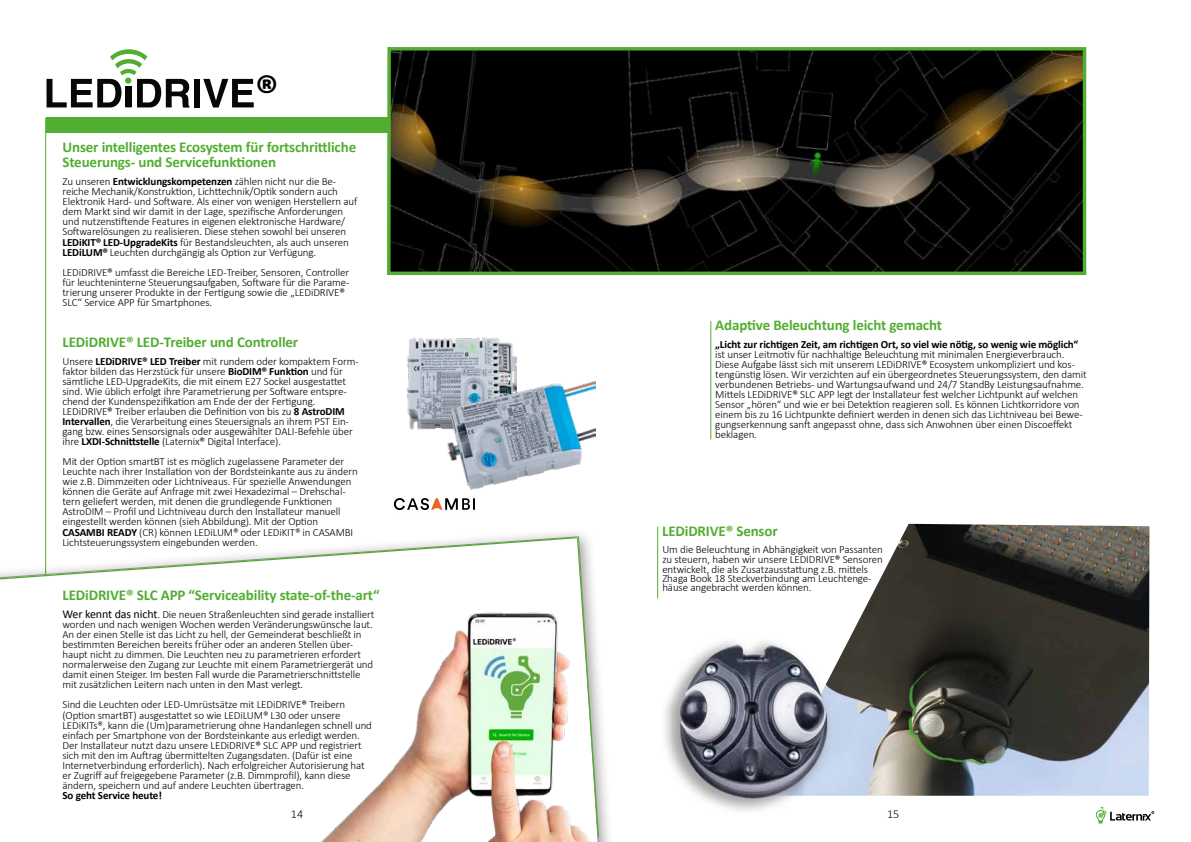
<style>
.page{position:relative;width:1191px;height:842px;background:#fff}
.page>*{position:absolute;margin:0;border:0;box-sizing:border-box;transform-origin:0 0}
.t1{font:700 46.4px "Calibri";color:#000}
.t2{font:700 15px/15px "Calibri";letter-spacing:-.01em;color:#52ae32}
.t3{font:300 12px "Calibri";color:#000}
.t4{font:300 11px/10px "Calibri";letter-spacing:-.01em;color:#000}
.t5{font:700 11px "Calibri";letter-spacing:-.01em;color:#000}
.s1{font-weight:700}
.s2{font-weight:400}
.s3{font-weight:400;font-size:12px}
</style>
<div class="page">
<hr style="left:45px;top:118px;width:1px;height:460px;background:#52ae32">
<svg style="left:0;top:536px;width:591px;height:44px"></svg>
<svg style="left:46px;top:49px;width:144px;height:59px"></svg>
<div style="left:194px;top:79px;width:6px;height:28px;background:#070707"></div>
<svg style="left:203px;top:79px;width:51px;height:28px"></svg>
<div style="left:46px;top:118px;width:345px;height:15px;background:#52ae32"></div>
<svg style="left:385px;top:47px;width:702px;height:228px;background:#17180f"></svg>
<img style="left:851px;top:524px;width:298px;height:272px">
<img style="left:262px;top:556px;width:397px;height:286px">
<img style="left:664px;top:636px;width:187px;height:175px">
<img style="left:406px;top:337px;width:110px;height:93px">
<svg style="left:394px;top:498px;width:81px;height:12px"></svg>
<img style="left:437px;top:376px;width:158px;height:125px">
<hr style="left:710px;top:321px;width:1px;height:118px;background:#52ae32">
<hr style="left:657px;top:527px;width:1px;height:71px;background:#52ae32">
<svg style="left:1095px;top:806px;width:59px;height:18px"></svg>
<h1 class="t1" style="left:255px;top:58px;width:25px">®</h1>
<h2 class="t2" style="left:62px;top:139px;width:295px">Unser intelligentes Ecosystem für fortschrittliche<br>Steuerungs- und Servicefunktionen</h2>
<p class="t4" style="left:62px;top:176px;width:296px">Zu unseren <span class="s1">Entwicklungskompetenzen</span> zählen nicht nur die Be&shy;reiche Mechanik/Konstruktion, Lichttechnik/Optik sondern auch Elektronik Hard- und Software. Als einer von wenigen Herstellern auf dem Markt sind wir damit in der Lage, spezifische Anforderungen und nutzenstiftende Features in eigenen elektronische Hardware/ Softwarelösungen zu realisieren. Diese stehen sowohl bei unseren <span class="s1">LEDiKIT® LED-UpgradeKits</span> für Bestandsleuchten, als auch unseren <span class="s1">LEDiLUM®</span> Leuchten durchgängig als Option zur Verfügung.</p>
<p class="t4" style="left:62px;top:268px;width:288px">LEDiDRIVE<span class="s2">®</span> umfasst die Bereiche LED-Treiber, Sensoren, Controller für leuchteninterne Steuerungsaufgaben, Software für die Parame&shy;trierung unserer Produkte in der Fertigung sowie die „LEDiDRIVE<span class="s2">® </span>SLC“ Service APP für Smartphones.</p>
<h2 class="t2" style="left:62px;top:334px;width:237px">LEDiDRIVE® LED-Treiber und Controller</h2>
<p class="t4" style="left:62px;top:356px;width:298px">Unsere <span class="s1">LEDiDRIVE® LED Treiber</span> mit rundem oder kompaktem Form&shy;faktor bilden das Herzstück für unsere <span class="s1">BioDIM® Funktion</span> und für sämtliche LED-UpgradeKits, die mit einem E27 Sockel ausgestattet sind. Wie üblich erfolgt ihre Parametrierung per Software entspre&shy;chend der Kundenspezifikation am Ende der der Fertigung.<br>LEDiDRIVE<span class="s2">®</span> Treiber erlauben die Definition von bis zu <span class="s1">8 AstroDIM Intervallen</span>, die Verarbeitung eines Steuersignals an ihrem PST Ein&shy;gang bzw. eines Sensorsignals oder ausgewählter DALI-Befehle über ihre <span class="s1">LXDI-Schnittstelle</span> (Laternix<span class="s2">®</span> Digital Interface).</p>
<p class="t4" style="left:62px;top:457px;width:297px">Mit der Option smartBT ist es möglich zugelassene Parameter der Leuchte nach ihrer Installation von der Bordsteinkante aus zu ändern wie z.B. Dimmzeiten oder Lichtniveaus. Für spezielle Anwendungen können die Geräte auf Anfrage mit zwei Hexadezimal – Drehschal&shy;tern geliefert werden, mit denen die grundlegende Funktionen AstroDIM – Profil und Lichtniveau durch den Installateur manuell eingestellt werden können (sieh Abbildung). Mit der Option <span class="s1">CASAMBI READY</span> (CR) können LEDiLUM® oder LEDiKIT® in CASAMBI Lichtsteuerungssystem eingebunden werden.</p>
<h2 class="t2" style="left:62px;top:586px;width:319px">LEDiDRIVE® SLC APP “Serviceability state-of-the-art“</h2>
<p class="t4" style="left:62px;top:609px;width:313px"><span class="s3">Wer kennt das nicht</span>. Die neuen Straßenleuchten sind gerade installiert worden und nach wenigen Wochen werden Veränderungswünsche laut.<br>An der einen Stelle ist das Licht zu hell, der Gemeinderat beschließt in bestimmten Bereichen bereits früher oder an anderen Stellen über&shy;haupt nicht zu dimmen. Die Leuchten neu zu parametrieren erfordert normalerweise den Zugang zur Leuchte mit einem Parametriergerät und damit einen Steiger. Im besten Fall wurde die Parametrierschnittstelle mit zusätzlichen Leitern nach unten in den Mast verlegt.</p>
<p class="t4" style="left:62px;top:699px;width:311px">Sind die Leuchten oder LED-Umrüstsätze mit LEDiDRIVE<span class="s2">®</span> Treibern (Option smartBT) ausgestattet so wie LEDiLUM® L30 oder unsere LEDiKITs®, kann die (Um)parametrierung ohne Handanlegen schnell und einfach per Smartphone von der Bordsteinkante aus erledigt werden.<br>Der Installateur nutzt dazu unsere LEDiDRIVE<span class="s2">®</span> SLC APP und registriert sich mit den im Auftrag übermittelten Zugangsdaten. (Dafür ist eine Internetverbindung erforderlich). Nach erfolgreicher Autorisierung hat er Zugriff auf freigegebene Parameter (z.B. Dimmprofil), kann diese ändern, speichern und auf andere Leuchten übertragen.</p>
<p class="t5" style="left:62px;top:788px;width:101px">So geht Service heute!</p>
<h2 class="t2" style="left:715px;top:317px;width:228px">Adaptive Beleuchtung leicht gemacht</h2>
<p class="t5" style="left:715px;top:336px;width:364px">„Licht zur richtigen Zeit, am richtigen Ort, so viel wie nötig, so wenig wie möglich“</p>
<p class="t4" style="left:715px;top:349px;width:373px">ist unser Leitmotiv für nachhaltige Beleuchtung mit minimalen Energieverbrauch.<br>Diese Aufgabe lässt sich mit unserem LEDiDRIVE<span class="s2">®</span> Ecosystem unkompliziert und kos&shy;tengünstig lösen. Wir verzichten auf ein übergeordnetes Steuerungssystem, den damit verbundenen Betriebs- und Wartungsaufwand und 24/7 StandBy Leistungsaufnahme.<br>Mittels LEDiDRIVE<span class="s2">®</span> SLC APP legt der Installateur fest welcher Lichtpunkt auf welchen Sensor „hören“ und wie er bei Detektion reagieren soll. Es können Lichtkorridore von einem bis zu 16 Lichtpunkte definiert werden in denen sich das Lichtniveau bei Bewe&shy;gungserkennung sanft angepasst ohne, dass sich Anwohnen über einen Discoeffekt beklagen.</p>
<h2 class="t2" style="left:662px;top:523px;width:117px">LEDiDRIVE® Sensor</h2>
<p class="t4" style="left:662px;top:544px;width:222px;text-align:justify">Um die Beleuchtung in Abhängigkeit von Passanten zu steuern, haben wir unsere LEDIDRIVE<span class="s2">®</span> Sensoren entwickelt, die als Zusatzausstattung z.B. mittels</p>
<p class="t4" style="left:662px;top:574px;width:211px;line-height:9px">Zhaga Book 18 Steckverbindung am Leuchtenge&shy;häuse angebracht werden können.</p>
<p class="t3" style="left:291px;top:807px;width:14px">14</p>
<p class="t3" style="left:887px;top:807px;width:14px">15</p>
</div>
